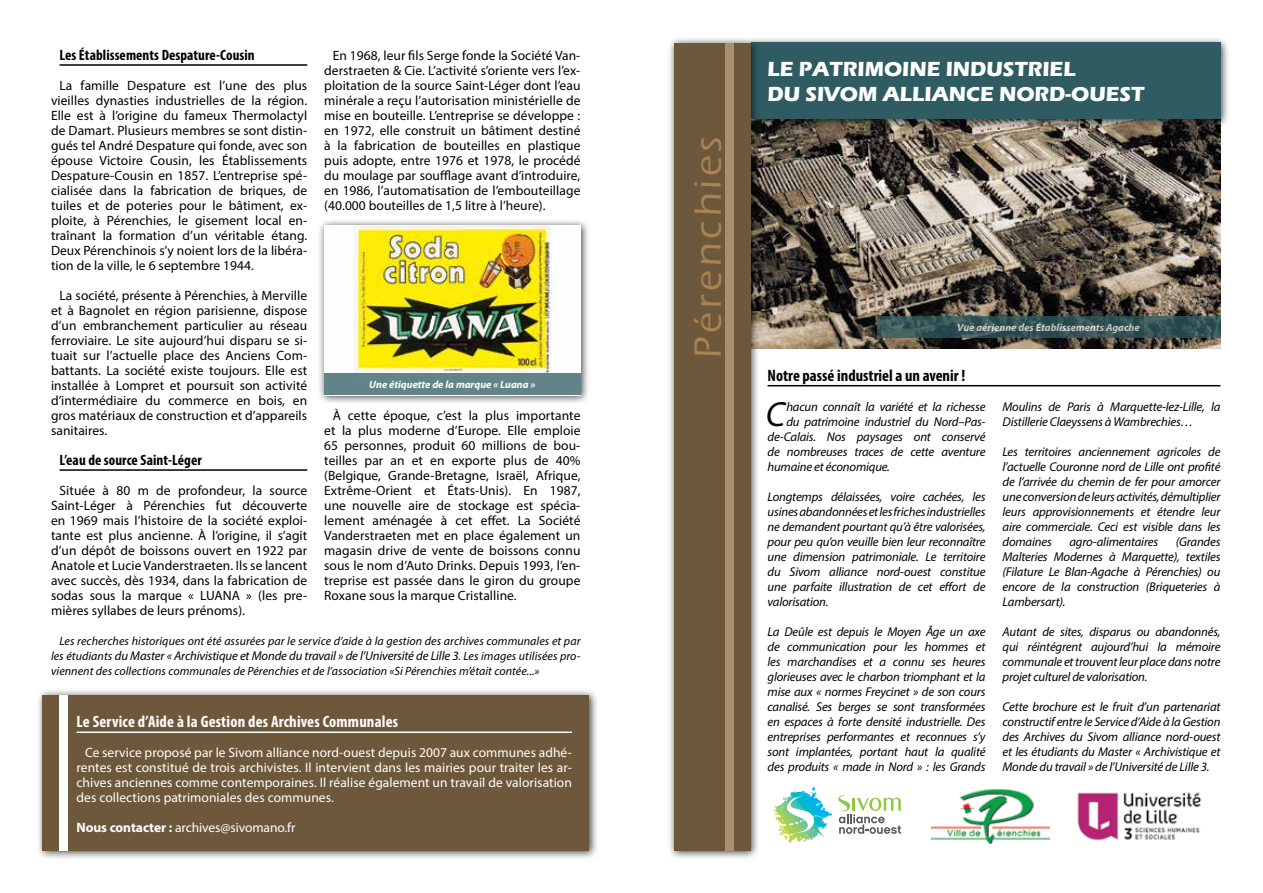
<style>
.page{position:relative;width:1263px;height:893px;background:#fff}
.page>*{position:absolute;margin:0;border:0;box-sizing:border-box;transform-origin:0 0}
.t1{font:500 39px "Eras ITC";letter-spacing:.1em;color:#a98352}
.t2{font:italic 34.95px "Myriad Pro";color:#000}
.t3{font:700 21px/25.2px "Eras ITC";color:#fff}
.t4{font:700 condensed 16.5px "Myriad Pro";letter-spacing:.01em;color:#fff}
.t5{font:700 condensed 16.5px "Myriad Pro";color:#000}
.t6{font:700 condensed 15px "Myriad Pro";letter-spacing:.005em;color:#000}
.t7{font:13.5px/15px "Myriad Pro";letter-spacing:.005em;color:#000;text-align:justify}
.t8{font:13.5px/15px "Myriad Pro";letter-spacing:.005em;color:#fff;text-align:justify}
.t9{font:italic 12.75px/15px "Myriad Pro";letter-spacing:-.015em;color:#000;text-align:justify}
.t10{font:italic 12px "Myriad Pro";letter-spacing:.005em;color:#000}
.t11{font:italic 700 10.5px "Myriad Pro";color:#fff}
.s1{font-size:12px}
.s2{font-weight:700}
</style>
<div class="page">
<img style="left:760px;top:129px;width:460px;height:220px">
<div style="left:744px;top:36px;width:486px;height:93px;background:#000;opacity:.75"></div>
<div style="left:750px;top:43px;width:470px;height:76px;background:#2f5c62"></div>
<hr style="left:60px;top:64px;width:247px;height:2px;background:#000">
<hr style="left:60px;top:469px;width:247px;height:2px;background:#000">
<hr style="left:767px;top:385px;width:453px;height:1px;background:#000">
<div style="left:667px;top:36px;width:93px;height:824px;background:#000;opacity:.75"></div>
<div style="left:674px;top:43px;width:76px;height:807px;background:#6e583b"></div>
<div style="left:36px;top:688px;width:562px;height:172px;background:#000;opacity:.75"></div>
<div style="left:43px;top:695px;width:546px;height:155px;background:#6e583b"></div>
<hr style="left:77px;top:731px;width:495px;height:2px;background:#fff">
<div style="left:60px;top:695px;width:8px;height:155px;background:#fff"></div>
<img style="left:1077px;top:792px;width:125px;height:49px">
<svg style="left:780px;top:788px;width:42px;height:46px"></svg>
<svg style="left:838px;top:795px;width:63px;height:39px"></svg>
<img style="left:932px;top:788px;width:118px;height:56px">
<div style="left:725px;top:43px;width:8px;height:807px;background:#a98f6e"></div>
<svg style="left:876px;top:317px;width:344px;height:21px;background:#335355"></svg>
<div style="left:317px;top:218px;width:273px;height:187px;background:#000;opacity:.75"></div>
<img style="left:324px;top:225px;width:256px;height:149px">
<div style="left:324px;top:374px;width:256px;height:21px;background:#628489"></div>
<p class="t6" style="left:60px;top:46px;width:197px">Les Établissements Despature-Cousin</p>
<p class="t7" style="left:51px;top:78px;width:258px;text-indent:9px">La famille Despature est l’une des plus vieilles dynasties industrielles de la région.<br>Elle est à l’origine du fameux Thermolactyl de Damart. Plusieurs membres se sont distin&shy;gués tel André Despature qui fonde, avec son épouse Victoire Cousin, les Établissements Despature-Cousin en 1857. L’entreprise spé&shy;cialisée dans la fabrication de briques, de tuiles et de poteries pour le bâtiment, ex&shy;ploite, à Pérenchies, le gisement local en&shy;traînant la formation d’un véritable étang.<br>Deux Pérenchinois s’y noient lors de la libéra&shy;tion de la ville, le 6 septembre 1944.</p>
<p class="t7" style="left:51px;top:288px;width:258px;text-indent:9px">La société, présente à Pérenchies, à Merville et à Bagnolet en région parisienne, dispose d’un embranchement particulier au réseau ferroviaire. Le site aujourd’hui disparu se si&shy;tuait sur l’actuelle place des Anciens Com&shy;battants. La société existe toujours. Elle est installée à Lompret et poursuit son activité d’intermédiaire du commerce en bois, en gros matériaux de construction et d’appareils sanitaires.</p>
<p class="t6" style="left:60px;top:451px;width:144px">L’eau de source Saint-Léger</p>
<p class="t7" style="left:51px;top:483px;width:258px;text-indent:9px">Située à 80 m de profondeur, la source Saint-Léger à Pérenchies fut découverte en 1969 mais l’histoire de la société exploi&shy;tante est plus ancienne. À l’origine, il s’agit d’un dépôt de boissons ouvert en 1922 par Anatole et Lucie Vanderstraeten. Ils se lancent avec succès, dès 1934, dans la fabrication de sodas sous la marque « LUANA » (les pre&shy;mières syllabes de leurs prénoms).</p>
<p class="t7" style="left:324px;top:48px;width:258px;text-indent:9px">En 1968, leur fils Serge fonde la Société Van&shy;derstraeten &amp; Cie. L’activité s’oriente vers l’ex&shy;ploitation de la source Saint-Léger dont l’eau minérale a reçu l’autorisation ministérielle de mise en bouteille. L’entreprise se développe : en 1972, elle construit un bâtiment destiné à la fabrication de bouteilles en plastique puis adopte, entre 1976 et 1978, le procédé du moulage par soufflage avant d’introduire, en 1986, l’automatisation de l’embouteillage (40.000 bouteilles de 1,5 litre à l’heure).</p>
<p class="t11" style="left:369px;top:378px;width:168px">Une étiquette de la marque « Luana »</p>
<p class="t7" style="left:324px;top:408px;width:258px;text-indent:9px">À cette époque, c’est la plus importante et la plus moderne d’Europe. Elle emploie 65 personnes, produit 60 millions de bou&shy;teilles par an et en exporte plus de 40% (Belgique, Grande-Bretagne, Israël, Afrique, Extrême-Orient et États-Unis). En 1987, une nouvelle aire de stockage est spécia&shy;lement aménagée à cet effet. La Société Vanderstraeten met en place également un magasin drive de vente de boissons connu sous le nom d’Auto Drinks. Depuis 1993, l’en&shy;treprise est passée dans le giron du groupe Roxane sous la marque Cristalline.</p>
<p class="t10" style="left:60px;top:634px;width:522px">Les recherches historiques ont été assurées par le service d’aide à la gestion des archives communales et par</p>
<p class="t9" style="left:51px;top:648px;width:531px"><span class="s1">les étudiants</span> du Master « Archivistique et Monde du travail » de l’Université de Lille 3<span class="s1">. Les images utilisées pro-</span></p>
<p class="t10" style="left:51px;top:664px;width:490px">viennent des collections communales de Pérenchies et de l’association «Si Pérenchies m’était contée...»</p>
<p class="t4" style="left:77px;top:711px;width:323px">Le Service d’Aide à la Gestion des Archives Communales</p>
<p class="t8" style="left:77px;top:745px;width:497px;text-indent:9px">Ce service proposé par le Sivom alliance nord-ouest depuis 2007 aux communes adhé&shy;rentes est constitué de trois archivistes. Il intervient dans les mairies pour traiter les ar&shy;chives anciennes comme contemporaines. Il réalise également un travail de valorisation des collections patrimoniales des communes.</p>
<p class="t8" style="left:77px;top:820px;width:220px"><span class="s2">Nous contacter :</span> archives@sivomano.fr</p>
<h1 class="t1" style="left:686px;top:358px;width:223px;rotate:-90deg">Pérenchies</h1>
<h3 class="t3" style="left:767px;top:56px;width:378px">LE PATRIMOINE INDUSTRIEL<br>DU SIVOM ALLIANCE NORD-OUEST</h3>
<p class="t11" style="left:957px;top:321px;width:184px">Vue aérienne des Établissements Agache</p>
<p class="t5" style="left:767px;top:365px;width:199px">Notre passé industriel a un avenir !</p>
<h2 class="t2" style="left:766px;top:392px;width:21px">C</h2>
<p class="t9" style="left:786px;top:399px;width:201px">hacun connaît la variété et la richesse</p>
<p class="t9" style="left:786px;top:414px;width:201px">du patrimoine industriel du Nord–Pas-</p>
<p class="t9" style="left:767px;top:429px;width:219px">de-Calais. Nos paysages ont conservé</p>
<p class="t9" style="left:767px;top:444px;width:219px">de nombreuses traces de cette aventure</p>
<p class="t9" style="left:767px;top:459px;width:124px">humaine et économique.</p>
<p class="t9" style="left:767px;top:489px;width:219px">Longtemps délaissées, voire cachées, les usines abandonnées et les friches industrielles ne demandent pourtant qu’à être valorisées, pour peu qu’on veuille bien leur reconnaître une dimension patrimoniale. Le territoire du Sivom alliance nord-ouest constitue une parfaite illustration de cet effort de valorisation.</p>
<p class="t9" style="left:767px;top:624px;width:219px">La Deûle est depuis le Moyen Âge un axe de communication pour les hommes et les marchandises et a connu ses heures glorieuses avec le charbon triomphant et la mise aux « normes Freycinet » de son cours canalisé. Ses berges se sont transformées en espaces à forte densité industrielle. Des entreprises performantes et reconnues s’y sont implantées, portant haut la qualité des produits « made in Nord » : les Grands</p>
<p class="t9" style="left:1002px;top:399px;width:219px">Moulins de Paris à Marquette-lez-Lille, la<br>Distillerie Claeyssens à Wambrechies…</p>
<p class="t9" style="left:1002px;top:444px;width:219px">Les territoires anciennement agricoles de l’actuelle Couronne nord de Lille ont profité de l’arrivée du chemin de fer pour amorcer une conversion de leurs activités, démultiplier leurs approvisionnements et étendre leur aire commerciale. Ceci est visible dans les domaines</p>
<p class="t9" style="left:1002px;top:534px;width:219px;text-indent:173px">(Grandes Malteries Modernes à Marquette), textiles (Filature Le Blan-Agache à Pérenchies) ou encore de la construction (Briqueteries à Lambersart).</p>
<p class="t9" style="left:1002px;top:624px;width:219px">Autant de sites, disparus ou abandonnés, qui réintégrent aujourd’hui la mémoire communale et trouvent leur place dans notre projet culturel de valorisation.</p>
<p class="t9" style="left:1002px;top:698px;width:219px">Cette brochure est le fruit d’un partenariat constructif entre le Service d’Aide à la Gestion des Archives du Sivom alliance nord-ouest et les étudiants du Master « Archivistique et Monde du travail » de l’Université de Lille 3.</p>
<p class="t9" style="left:1069px;top:534px;width:90px">agro-alimentaires</p>
</div>
